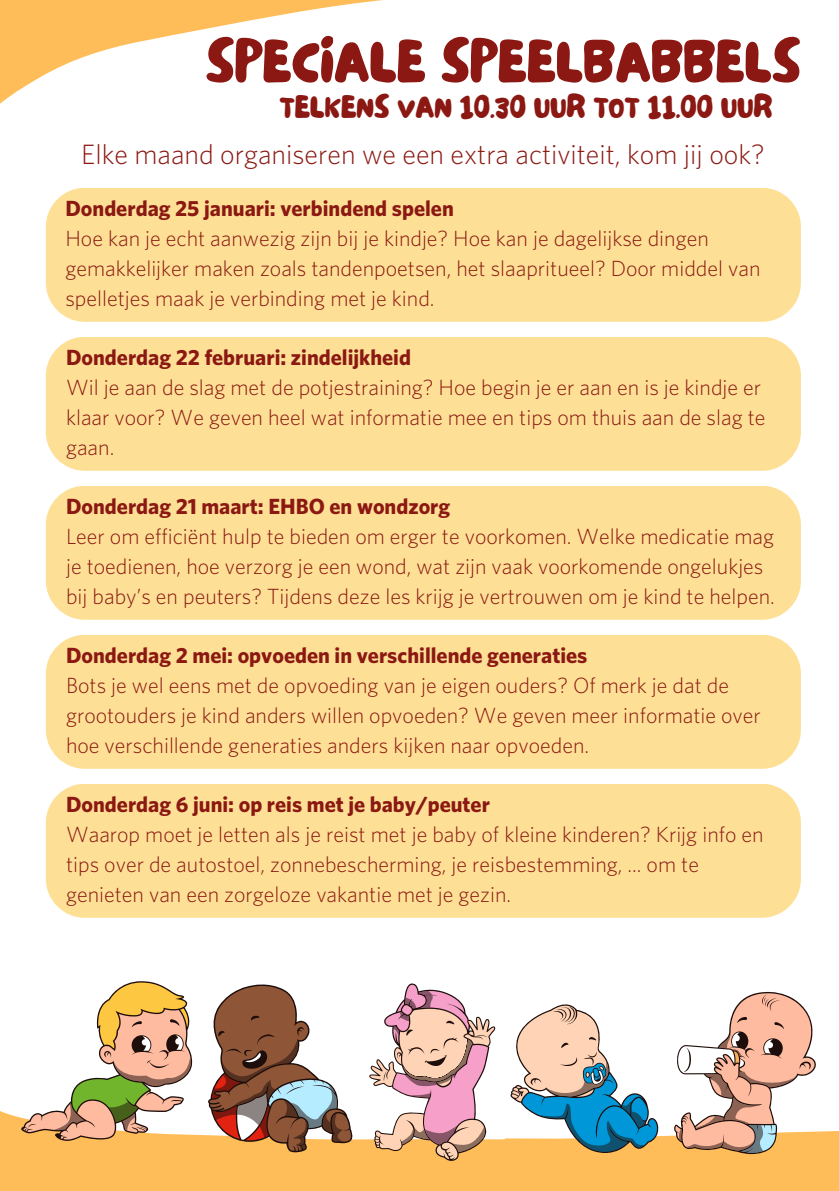
<style>
.page{position:relative;width:839px;height:1191px;background:#fff}
.page>*{position:absolute;margin:0;border:0;box-sizing:border-box;transform-origin:0 0}
.t1{font:60px "NF Lepetitcochon Regular";color:#8b1812}
.t2{font:32px "NF Lepetitcochon Regular";color:#8b1812}
.t3{font:300 28px "Whitney";color:#8b1812}
.t4{font:300 22px/30px "Whitney";color:#8b1812}
.t5{font:700 22px "Whitney";color:#8b1812}
</style>
<div class="page">
<div style="left:0;top:0;width:838px;height:1191px;background:#ffbd59"></div>
<svg style="left:0;top:0;width:838px;height:372px;fill:#fff"></svg>
<div style="left:0;top:372px;width:838px;height:768px;background:#fff"></div>
<svg style="left:21px;top:981px;width:171px;height:160px"></svg>
<svg style="left:674px;top:991px;width:142px;height:163px"></svg>
<svg style="left:208px;top:981px;width:145px;height:171px"></svg>
<svg style="left:369px;top:983px;width:126px;height:177px"></svg>
<svg style="left:510px;top:1004px;width:149px;height:149px"></svg>
<div style="left:46px;top:188px;width:754px;height:134px;background:#fde096;border-radius:39px"></div>
<div style="left:46px;top:337px;width:754px;height:134px;background:#fde096;border-radius:39px"></div>
<div style="left:46px;top:486px;width:754px;height:134px;background:#fde096;border-radius:39px"></div>
<div style="left:46px;top:635px;width:754px;height:134px;background:#fde096;border-radius:39px"></div>
<div style="left:46px;top:784px;width:754px;height:134px;background:#fde096;border-radius:39px"></div>
<p class="t1" style="left:206px;top:21px;width:596px">SPECIALE SPEELBABBELS</p>
<p class="t2" style="left:279px;top:85px;width:494px">TELKENS VAN 10.30 UUR TOT 11.00 UUR</p>
<p class="t3" style="left:81px;top:141px;width:684px">Elke maand organiseren we een extra activiteit, kom jij ook?</p>
<p class="t5" style="left:65px;top:198px;width:390px">Donderdag 25 januari: verbindend spelen</p>
<p class="t4" style="left:65px;top:224px;width:696px">Hoe kan je echt aanwezig zijn bij je kindje? Hoe kan je dagelijkse dingen gemakkelijker maken zoals tandenpoetsen, het slaapritueel? Door middel van spelletjes maak je verbinding met je kind.</p>
<p class="t5" style="left:66px;top:347px;width:346px">Donderdag 22 februari: zindelijkheid</p>
<p class="t4" style="left:66px;top:373px;width:701px">Wil je aan de slag met de potjestraining? Hoe begin je er aan en is je kindje er klaar voor? We geven heel wat informatie mee en tips om thuis aan de slag te gaan.</p>
<p class="t5" style="left:66px;top:496px;width:386px">Donderdag 21 maart: EHBO en wondzorg</p>
<p class="t4" style="left:66px;top:522px;width:710px">Leer om efficiënt hulp te bieden om erger te voorkomen. Welke medicatie mag je toedienen, hoe verzorg je een wond, wat zijn vaak voorkomende ongelukjes bij baby’s en peuters? Tijdens deze les krijg je vertrouwen om je kind te helpen.</p>
<p class="t5" style="left:66px;top:645px;width:523px">Donderdag 2 mei: opvoeden in verschillende generaties</p>
<p class="t4" style="left:66px;top:671px;width:696px">Bots je wel eens met de opvoeding van je eigen ouders? Of merk je dat de grootouders je kind anders willen opvoeden? We geven meer informatie over hoe verschillende generaties anders kijken naar opvoeden.</p>
<p class="t5" style="left:66px;top:794px;width:425px">Donderdag 6 juni: op reis met je baby/peuter</p>
<p class="t4" style="left:66px;top:820px;width:699px">Waarop moet je letten als je reist met je baby of kleine kinderen? Krijg info en tips over de autostoel, zonnebescherming, je reisbestemming, ... om te genieten van een zorgeloze vakantie met je gezin.</p>
</div>
